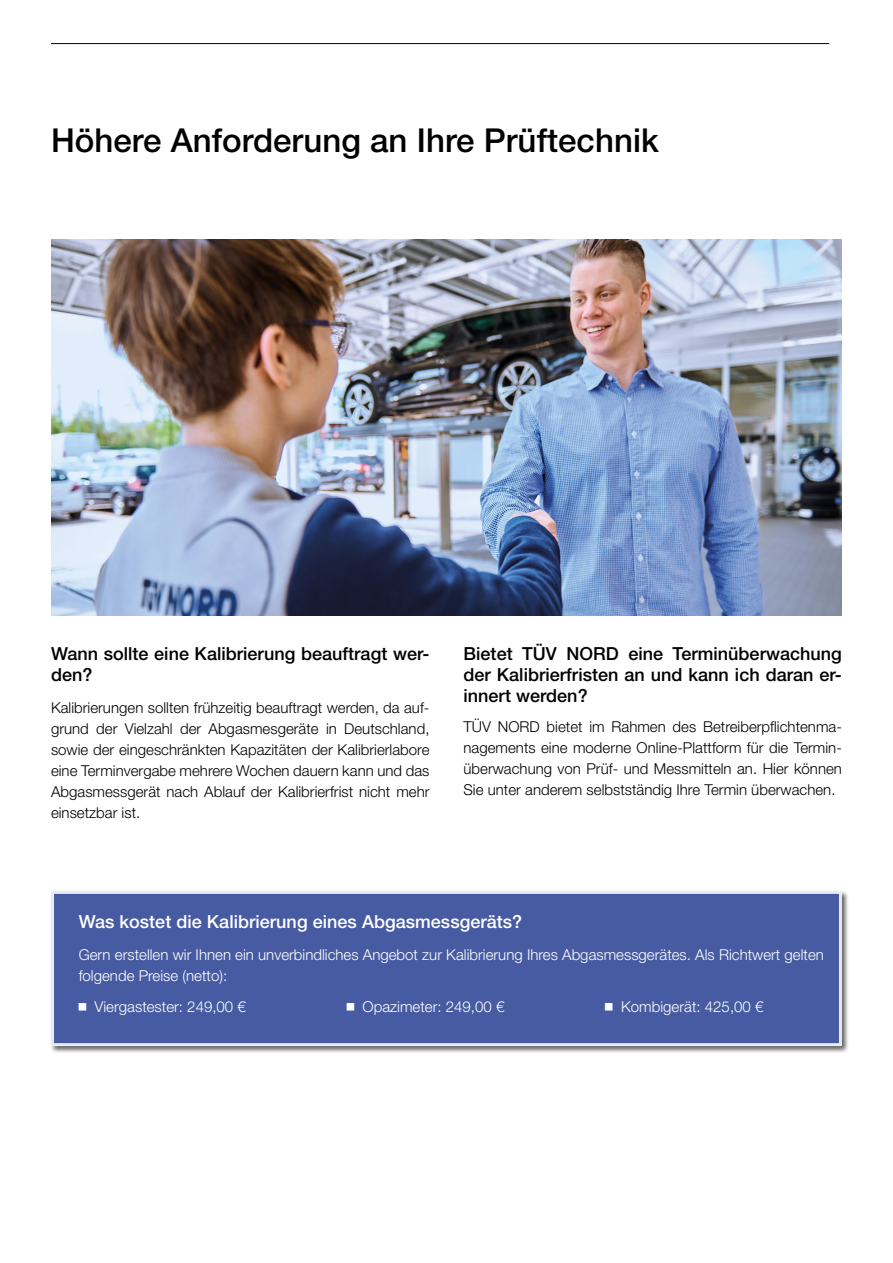
<style>
.page{position:relative;width:893px;height:1263px;background:#fff}
.page>*{position:absolute;margin:0;border:0;box-sizing:border-box;transform-origin:0 0}
.t1{font:500 33px "Helvetica Neue LT Std";color:#000}
.t2{font:500 18px/21px "Helvetica Neue LT Std";color:#000;text-align:justify}
.t3{font:500 18px "Helvetica Neue LT Std";color:#fff}
.t4{font:300 15px/21px "Helvetica Neue LT Std";color:#000;text-align:justify}
.t5{font:300 15px/21px "Helvetica Neue LT Std";color:#fff}
</style>
<div class="page">
<hr style="left:51px;top:43px;width:778px;height:1px;background:#000">
<img style="left:51px;top:239px;width:791px;height:376px">
<div style="left:50px;top:889px;width:799px;height:164px;background:#000;opacity:.75"></div>
<div style="left:51px;top:891px;width:791px;height:155px;background:#475ba2;border:3px solid #e1e6f0"></div>
<h1 class="t1" style="left:51px;top:121px;width:609px">Höhere Anforderung an Ihre Prüftechnik</h1>
<p class="t2" style="left:51px;top:643px;width:380px">Wann sollte eine Kalibrierung beauftragt wer&shy;den?</p>
<p class="t4" style="left:51px;top:697px;width:380px">Kalibrierungen sollten frühzeitig beauftragt werden, da auf&shy;grund der Vielzahl der Abgasmesgeräte in Deutschland, sowie der eingeschränkten Kapazitäten der Kalibrierlabore eine Terminvergabe mehrere Wochen dauern kann und das Abgasmessgerät nach Ablauf der Kalibrierfrist nicht mehr einsetzbar ist.</p>
<p class="t2" style="left:463px;top:643px;width:380px">Bietet TÜV NORD eine Terminüberwachung der Kalibrierfristen an und kann ich daran er&shy;innert werden?</p>
<p class="t4" style="left:463px;top:716px;width:380px">TÜV NORD bietet im Rahmen des Betreiberpflichtenma&shy;nagements eine moderne Online-Plattform für die Termin&shy;überwachung von Prüf- und Messmitteln an. Hier können Sie unter anderem selbstständig Ihre Termin überwachen.</p>
<p class="t3" style="left:79px;top:911px;width:445px">Was kostet die Kalibrierung eines Abgasmessgeräts?</p>
<p class="t5" style="left:79px;top:944px;width:747px">Gern erstellen wir Ihnen ein unverbindliches Angebot zur Kalibrierung Ihres Abgasmessgerätes. Als Richtwert gelten folgende Preise (netto):</p>
<p class="t5" style="left:95px;top:996px;width:153px">Viergastester: 249,00 €</p>
<p class="t5" style="left:363px;top:996px;width:143px">Opazimeter: 249,00 €</p>
<p class="t5" style="left:621px;top:996px;width:144px">Kombigerät: 425,00 €</p>
</div>
